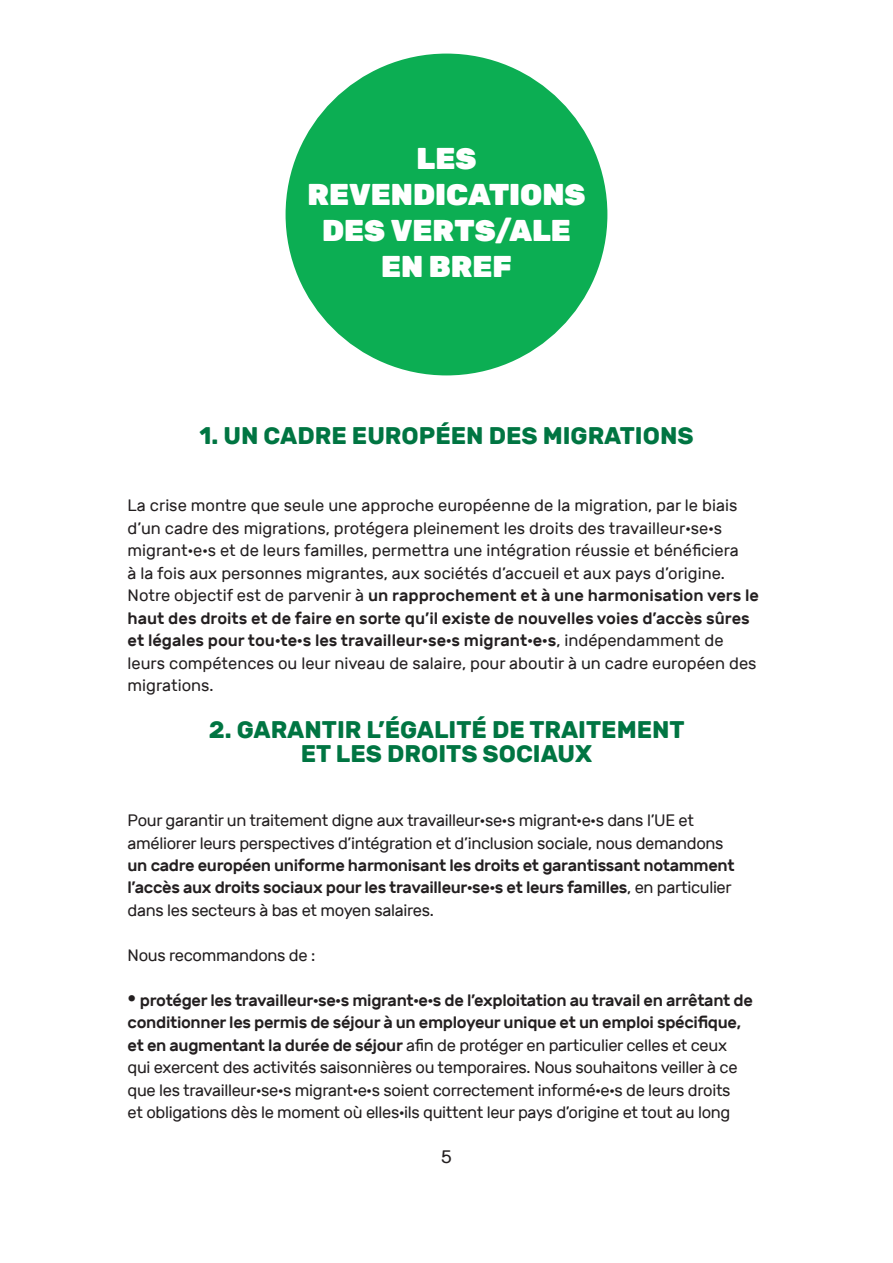
<style>
.page{position:relative;width:893px;height:1263px;background:#fff}
.page>*{position:absolute;margin:0;border:0;box-sizing:border-box;transform-origin:0 0}
.Chapter_name_Rubik_B{font:900 30px/36px "Rubik";color:#fff;text-align:center}
.Crimson_Text_Reg_11{font:700 24px "Rubik";color:#007542}
.Crimson_Text_Reg_11-2{font:18px "Rubik";color:#231f20}
.Crimson_Text_Reg_11-3{font:16.5px/22.5px "Rubik";letter-spacing:-.02em;color:#231f20}
.Crimson_Text_Reg_11-4{font:16.5px/22.5px "Rubik";color:#231f20}
.s1{font-weight:500}
.s2{font-weight:900;font-size:22.5px}
</style>
<div class="page">
<div style="left:286px;top:54px;width:321px;height:321px;background:#0cae53;border-radius:50%"></div>
<p class="Chapter_name_Rubik_B" style="left:307px;top:140px;width:279px">LES<br>REVENDICATIONS<br>DES VERTS/ALE</p>
<p class="Chapter_name_Rubik_B" style="left:381px;top:248px;width:132px">EN BREF</p>
<p class="Crimson_Text_Reg_11" style="left:199px;top:421px;width:496px">1. UN CADRE EUROPÉEN DES MIGRATIONS</p>
<p class="Crimson_Text_Reg_11-4" style="left:128px;top:494px;width:633px">La crise montre que seule une approche européenne de la migration, par le biais d’un cadre des migrations, protégera pleinement les droits des travailleur·se·s migrant·e·s et de leurs familles, permettra une intégration réussie et bénéficiera<br>à la fois aux personnes migrantes, aux sociétés d’accueil et aux pays d’origine.<br>Notre objectif est de parvenir à <span class="s1">un rapprochement et à une harmonisation vers le haut des droits et de faire en sorte qu’il existe de nouvelles voies d’accès sûres et légales pour tou·te·s les travailleur·se·s migrant·e·s</span>, indépendamment de leurs compétences ou leur niveau de salaire, pour aboutir à un cadre européen des migrations.</p>
<p class="Crimson_Text_Reg_11" style="left:209px;top:715px;width:477px">2. GARANTIR L’ÉGALITÉ DE TRAITEMENT</p>
<p class="Crimson_Text_Reg_11" style="left:301px;top:739px;width:293px">ET LES DROITS SOCIAUX</p>
<p class="Crimson_Text_Reg_11-3" style="left:128px;top:809px;width:609px">Pour garantir un traitement digne aux travailleur·se·s migrant·e·s dans l’UE et améliorer leurs perspectives d’intégration et d’inclusion sociale, nous demandons <span class="s1">un cadre européen uniforme harmonisant les droits et garantissant notamment l’accès aux droits sociaux pour les travailleur·se·s et leurs familles</span>, en particulier dans les secteurs à bas et moyen salaires.</p>
<p class="Crimson_Text_Reg_11-3" style="left:128px;top:944px;width:189px">Nous recommandons de :</p>
<p class="Crimson_Text_Reg_11-3" style="left:128px;top:989px;width:627px"><span class="s2">•</span> <span class="s1">protéger les travailleur·se·s migrant·e·s de l’exploitation au travail en arrêtant de conditionner les permis de séjour à un employeur unique et un emploi spécifique, et en augmentant la durée de séjour</span> afin de protéger en particulier celles et ceux qui exercent des activités saisonnières ou temporaires. Nous souhaitons veiller à ce que les travailleur·se·s migrant·e·s soient correctement informé·e·s de leurs droits<br>et obligations dès le moment où elles·ils quittent leur pays d’origine et tout au long</p>
<p class="Crimson_Text_Reg_11-2" style="left:441px;top:1147px;width:12px">5</p>
</div>
